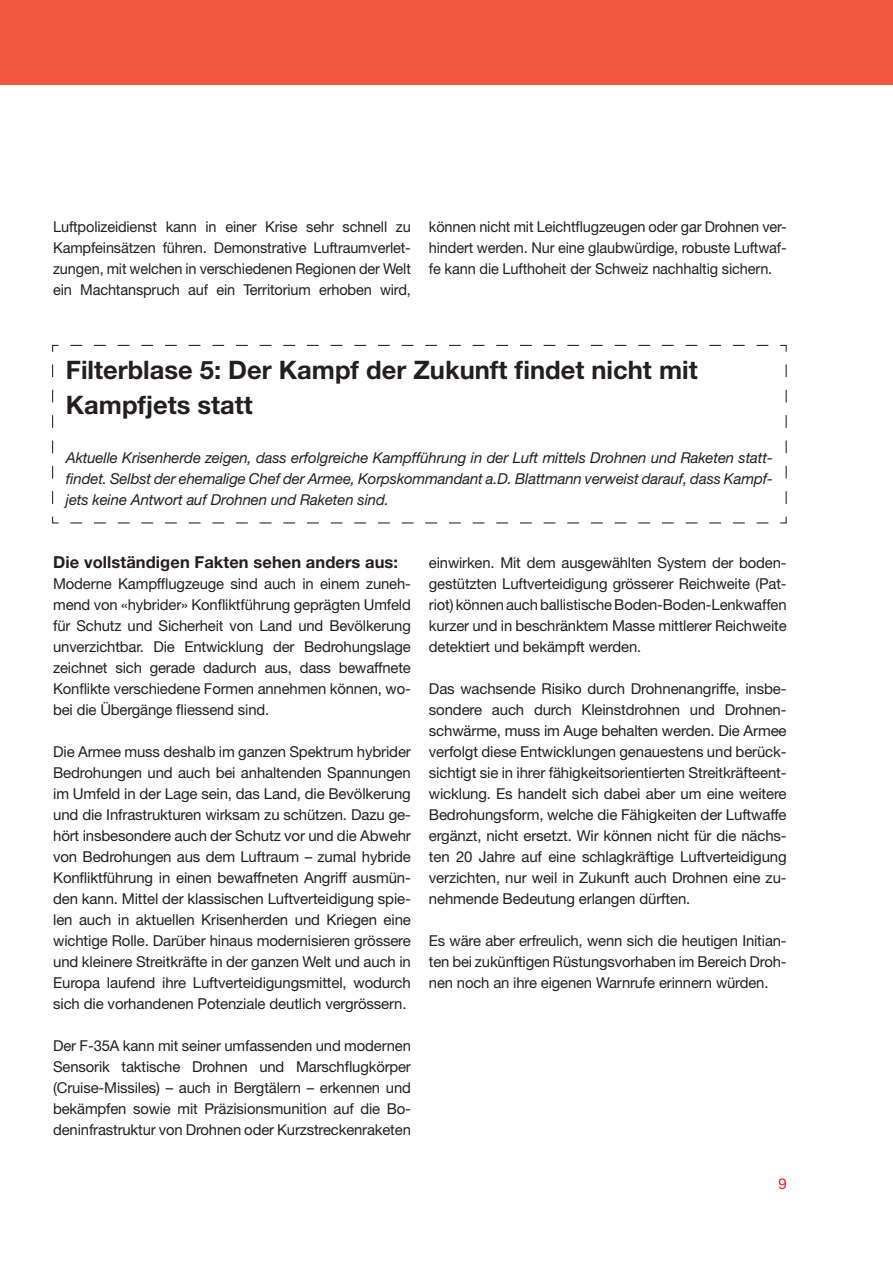
<style>
.page{position:relative;width:893px;height:1263px;background:#fff}
.page>*{position:absolute;margin:0;border:0;box-sizing:border-box;transform-origin:0 0}
.t1{font:700 25.5px/34.5px "Helvetica Neue LT Std";color:#231f20}
.t2{font:700 16.5px "Helvetica Neue LT Std";letter-spacing:.005em;color:#231f20}
.t3{font:15px/21px "Helvetica Neue LT Std";letter-spacing:-.01em;color:#231f20;text-align:justify}
.t4{font:italic 15px/21px "Helvetica Neue LT Std";letter-spacing:-.01em;color:#231f20;text-align:justify}
.t5{font:15px "Helvetica Neue LT Std";color:#ee1d23}
</style>
<div class="page">
<div style="left:0;top:0;width:893px;height:85px;background:#f0593e"></div>
<svg style="left:52px;top:344px;width:735px;height:180px"></svg>
<p class="t3" style="left:53px;top:216px;width:359px">Luftpolizeidienst kann in einer Krise sehr schnell zu Kampfeinsätzen führen. Demonstrative Luftraumverlet&shy;zungen, mit welchen in verschiedenen Regionen der Welt ein Machtanspruch auf ein Territorium erhoben wird,</p>
<p class="t3" style="left:429px;top:216px;width:359px">können nicht mit Leichtflugzeugen oder gar Drohnen ver&shy;hindert werden. Nur eine glaubwürdige, robuste Luftwaf&shy;fe kann die Lufthoheit der Schweiz nachhaltig sichern.</p>
<h1 class="t1" style="left:66px;top:352px;width:633px">Filterblase 5: Der Kampf der Zukunft findet nicht mit<br>Kampfjets statt</h1>
<p class="t4" style="left:66px;top:447px;width:708px">Aktuelle Krisenherde zeigen, dass erfolgreiche Kampfführung in der Luft mittels Drohnen und Raketen statt&shy;findet. Selbst der ehemalige Chef der Armee, Korpskommandant a.D. Blattmann verweist darauf, dass Kampf&shy;jets keine Antwort auf Drohnen und Raketen sind.</p>
<p class="t2" style="left:53px;top:552px;width:346px">Die vollständigen Fakten sehen anders aus:</p>
<p class="t3" style="left:53px;top:573px;width:359px">Moderne Kampfflugzeuge sind auch in einem zuneh&shy;mend von «hybrider» Konfliktführung geprägten Umfeld für Schutz und Sicherheit von Land und Bevölkerung unverzichtbar. Die Entwicklung der Bedrohungslage zeichnet sich gerade dadurch aus, dass bewaffnete Konflikte verschiedene Formen annehmen können, wo&shy;bei die Übergänge fliessend sind.</p>
<p class="t3" style="left:53px;top:741px;width:359px">Die Armee muss deshalb im ganzen Spektrum hybrider Bedrohungen und auch bei anhaltenden Spannungen im Umfeld in der Lage sein, das Land, die Bevölkerung und die Infrastrukturen wirksam zu schützen. Dazu ge&shy;hört insbesondere auch der Schutz vor und die Abwehr von Bedrohungen aus dem Luftraum – zumal hybride Konfliktführung in einen bewaffneten Angriff ausmün&shy;den kann. Mittel der klassischen Luftverteidigung spie&shy;len auch in aktuellen Krisenherden und Kriegen eine wichtige Rolle. Darüber hinaus modernisieren grössere und kleinere Streitkräfte in der ganzen Welt und auch in Europa laufend ihre Luftverteidigungsmittel, wodurch sich die vorhandenen Potenziale deutlich vergrössern.</p>
<p class="t3" style="left:53px;top:1035px;width:359px">Der F-35A kann mit seiner umfassenden und modernen Sensorik taktische Drohnen und Marschflugkörper (Cruise-Missiles) – auch in Bergtälern – erkennen und bekämpfen sowie mit Präzisionsmunition auf die Bo&shy;deninfrastruktur von Drohnen oder Kurzstreckenraketen</p>
<p class="t3" style="left:429px;top:552px;width:359px">einwirken. Mit dem ausgewählten System der boden&shy;gestützten Luftverteidigung grösserer Reichweite (Pat&shy;riot) können auch ballistische Boden-Boden-Lenkwaffen kurzer und in beschränktem Masse mittlerer Reichweite detektiert und bekämpft werden.</p>
<p class="t3" style="left:429px;top:678px;width:359px">Das wachsende Risiko durch Drohnenangriffe, insbe&shy;sondere auch durch Kleinstdrohnen und Drohnen&shy;schwärme, muss im Auge behalten werden. Die Armee verfolgt diese Entwicklungen genauestens und berück&shy;sichtigt sie in ihrer fähigkeitsorientierten Streitkräfteent&shy;wicklung. Es handelt sich dabei aber um eine weitere Bedrohungsform, welche die Fähigkeiten der Luftwaffe ergänzt, nicht ersetzt. Wir können nicht für die nächs&shy;ten 20 Jahre auf eine schlagkräftige Luftverteidigung verzichten, nur weil in Zukunft auch Drohnen eine zu&shy;nehmende Bedeutung erlangen dürften.</p>
<p class="t3" style="left:429px;top:930px;width:359px">Es wäre aber erfreulich, wenn sich die heutigen Initian&shy;ten bei zukünftigen Rüstungsvorhaben im Bereich Droh&shy;nen noch an ihre eigenen Warnrufe erinnern würden.</p>
<p class="t5" style="left:778px;top:1174px;width:10px">9</p>
</div>
